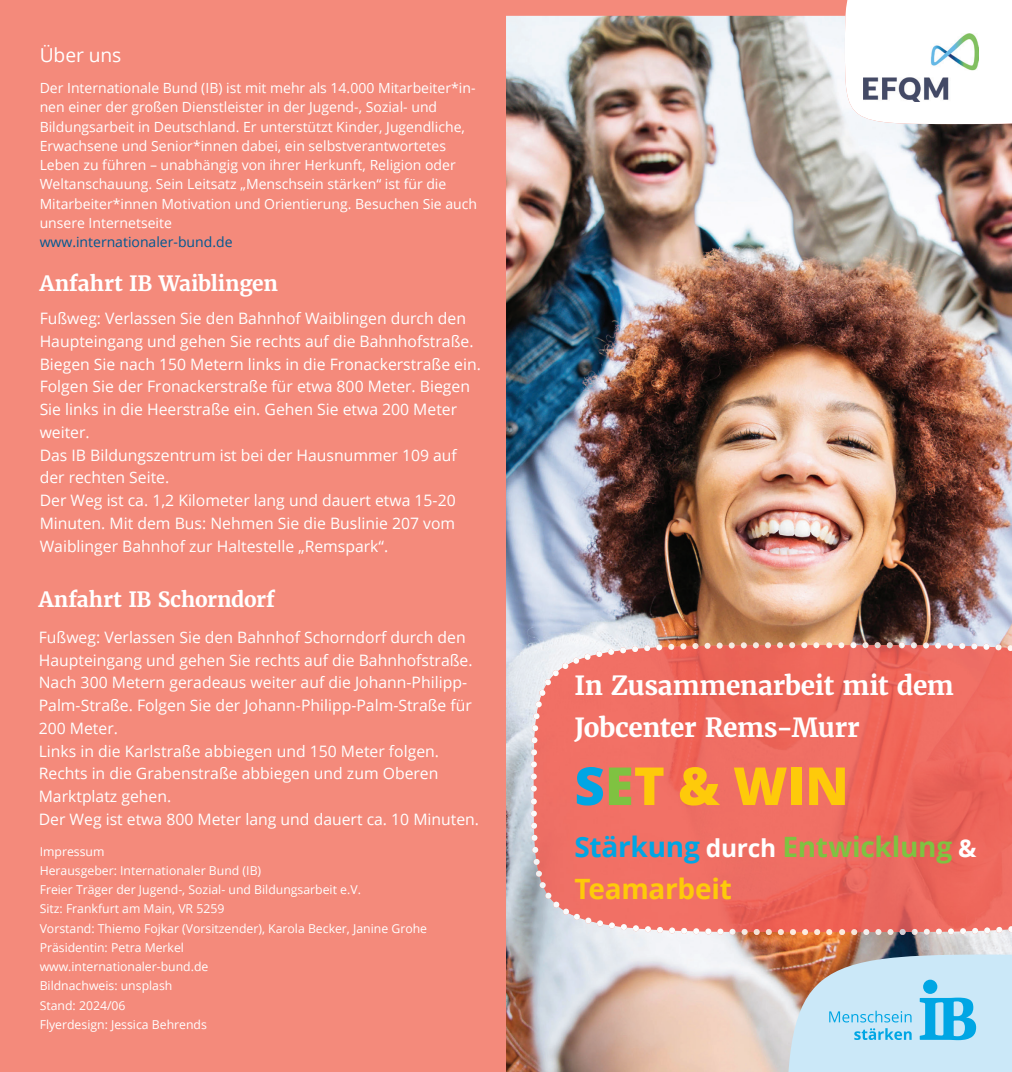
<style>
.page{position:relative;width:1012px;height:1072px;background:#fff}
.page>*{position:absolute;margin:0;border:0;box-sizing:border-box;transform-origin:0 0}
.t1{font:800 52.5px "Open Sans";letter-spacing:-.005em;color:#feca0a}
.t2{font:700 28px/42px "Open Sans";letter-spacing:-.01em;color:#7fc241}
.t3{font:700 26.25px/42px "Merriweather";letter-spacing:-.02em;color:#fff}
.t4{font:700 21px "Merriweather";letter-spacing:-.005em;color:#fff}
.t5{font:19.25px "Open Sans";letter-spacing:-.005em;color:#fff}
.t6{font:15.75px/22.8px "Open Sans";color:#fff}
.t7{font:14px/19.2px "Open Sans";color:#fff}
.t8{font:14px "Open Sans";color:#005992}
.t9{font:12.25px/19.2px "Open Sans";color:#fff}
.s1{color:#00a6e4}
.s2{color:#7fc241}
.s3{font-size:24.5px;color:#fff}
.s4{color:#feca0a}
</style>
<div class="page">
<div style="left:0;top:0;width:1012px;height:1071px;background:#f48a7b"></div>
<img style="left:506px;top:16px;width:506px;height:1055px">
<div style="left:845px;top:0;width:167px;height:124px;background:#fff"></div>
<img style="left:863px;top:34px;width:115px;height:67px">
<img style="left:544px;top:645px;width:288px;height:49px">
<img style="left:833px;top:645px;width:179px;height:287px">
<img style="left:540px;top:874px;width:287px;height:58px">
<img style="left:839px;top:926px;width:173px;height:9px">
<img style="left:531px;top:798px;width:61px;height:125px">
<img style="left:632px;top:642px;width:187px;height:9px">
<img style="left:838px;top:642px;width:174px;height:9px">
<svg style="left:826px;top:642px;width:6px;height:6px"></svg>
<svg style="left:531px;top:785px;width:6px;height:6px"></svg>
<svg style="left:826px;top:929px;width:6px;height:6px"></svg>
<svg style="left:786px;top:954px;width:226px;height:117px"></svg>
<p class="t5" style="left:40px;top:42px;width:83px">Über uns</p>
<p class="t7" style="left:40px;top:78px;width:439px">Der Internationale Bund (IB) ist mit mehr als 14.000 Mitarbeiter*in&shy;nen einer der großen Dienstleister in der Jugend-, Sozial- und Bildungsarbeit in Deutschland. Er unterstützt Kinder, Jugendliche, Erwachsene und Senior*innen dabei, ein selbstverantwortetes Leben zu führen – unabhängig von ihrer Herkunft, Religion oder Weltanschauung. Sein Leitsatz „Menschsein stärken“ ist für die Mitarbeiter*innen Motivation und Orientierung. Besuchen Sie auch unsere Internetseite</p>
<p class="t8" style="left:40px;top:232px;width:194px">www.internationaler-bund.de</p>
<h3 class="t4" style="left:40px;top:270px;width:240px">Anfahrt IB Waiblingen</h3>
<p class="t6" style="left:40px;top:307px;width:443px">Fußweg: Verlassen Sie den Bahnhof Waiblingen durch den Haupteingang und gehen Sie rechts auf die Bahnhofstraße.<br>Biegen Sie nach 150 Metern links in die Fronackerstraße ein.<br>Folgen Sie der Fronackerstraße für etwa 800 Meter. Biegen Sie links in die Heerstraße ein. Gehen Sie etwa 200 Meter weiter.<br>Das IB Bildungszentrum ist bei der Hausnummer 109 auf der rechten Seite.<br>Der Weg ist ca. 1,2 Kilometer lang und dauert etwa 15-20<br>Minuten. Mit dem Bus: Nehmen Sie die Buslinie 207 vom Waiblinger Bahnhof zur Haltestelle „Remspark“.</p>
<h3 class="t4" style="left:39px;top:585px;width:238px">Anfahrt IB Schorndorf</h3>
<p class="t6" style="left:39px;top:625px;width:442px">Fußweg: Verlassen Sie den Bahnhof Schorndorf durch den Haupteingang und gehen Sie rechts auf die Bahnhofstraße.<br>Nach 300 Metern geradeaus weiter auf die Johann-Philipp-Palm-Straße. Folgen Sie der Johann-Philipp-Palm-Straße für 200 Meter.<br>Links in die Karlstraße abbiegen und 150 Meter folgen.<br>Rechts in die Grabenstraße abbiegen und zum Oberen Marktplatz gehen.<br>Der Weg ist etwa 800 Meter lang und dauert ca. 10 Minuten.</p>
<p class="t9" style="left:40px;top:841px;width:389px">Impressum<br>Herausgeber: Internationaler Bund (IB)<br>Freier Träger der Jugend-, Sozial- und Bildungsarbeit e.V.<br>Sitz: Frankfurt am Main, VR 5259<br>Vorstand: Thiemo Fojkar (Vorsitzender), Karola Becker, Janine Grohe Präsidentin: Petra Merkel<br>www.internationaler-bund.de<br>Bildnachweis: unsplash<br>Stand: 2024/06<br>Flyerdesign: Jessica Behrends</p>
<h3 class="t3" style="left:575px;top:664px;width:381px">In Zusammenarbeit mit dem<br>Jobcenter Rems-Murr</h3>
<h1 class="t1" style="left:575px;top:746px;width:276px"><span class="s1">S</span><span class="s2">E</span>T &amp; WIN</h1>
<h2 class="t2" style="left:575px;top:825px;width:404px"><span class="s1">Stärkung</span> <span class="s3">durch</span> Entwicklung <span class="s3">&amp;<br></span><span class="s4">Teamarbeit</span></h2>
</div>
